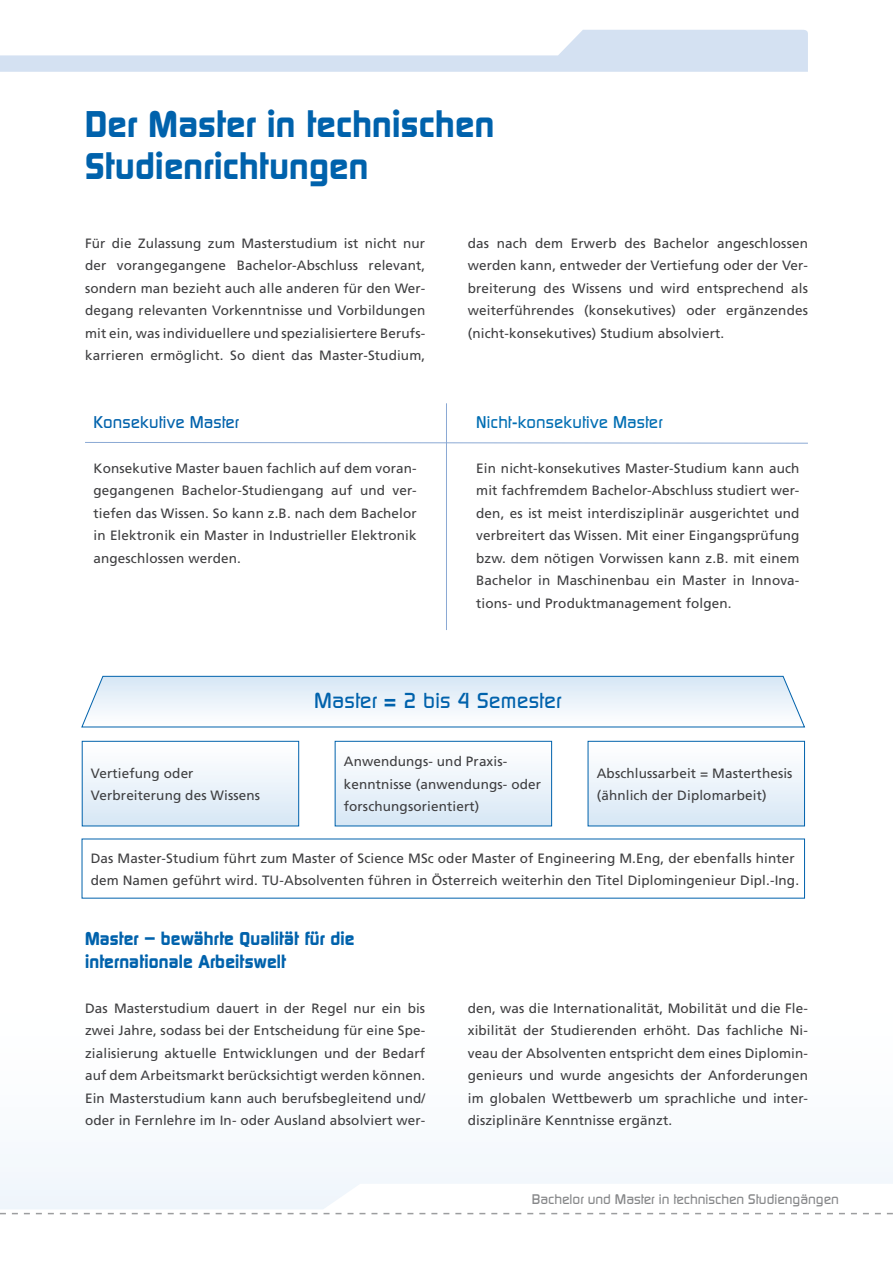
<style>
.page{position:relative;width:893px;height:1263px;background:#fff}
.page>*{position:absolute;margin:0;border:0;box-sizing:border-box;transform-origin:0 0}
.t1{font:700 36px/42px "Digital";letter-spacing:.01em;color:#0062ac}
.t2{font:500 21px "Digital";letter-spacing:.01em;color:#0062ac}
.t3{font:700 18px/22.5px "Digital";letter-spacing:.01em;color:#0062ac}
.t4{font:500 16.5px "Digital";letter-spacing:.01em;color:#006eb3}
.t5{font:500 16.5px "Digital";letter-spacing:.01em;color:#0062ac}
.t6{font:13.5px/22.5px "Frutiger";letter-spacing:.01em;color:#3e3e40;text-align:justify}
.t7{font:500 13.5px "Digital";color:#87888a}
.s1{font-family:"Frutiger";font-weight:900}
</style>
<div class="page">
<svg style="left:0;top:1184px;width:893px;height:31px"></svg>
<svg style="left:0;top:1213px;width:893px;height:1px"></svg>
<svg style="left:0;top:30px;width:808px;height:42px"></svg>
<svg style="left:85px;top:442px;width:723px;height:2px"></svg>
<hr style="left:446px;top:403px;width:1px;height:227px;background:#8ba9d4">
<div style="left:82px;top:741px;width:217px;height:85px;background:linear-gradient(to bottom,#fff,#d7e7f5)"></div>
<div style="left:82px;top:741px;width:217px;height:85px;border:1px solid #0062ac"></div>
<div style="left:335px;top:741px;width:217px;height:85px;background:linear-gradient(to bottom,#fff,#d7e7f5)"></div>
<div style="left:335px;top:741px;width:217px;height:85px;border:1px solid #0062ac"></div>
<div style="left:588px;top:741px;width:216px;height:85px;background:linear-gradient(to bottom,#fff,#d7e7f5)"></div>
<div style="left:588px;top:741px;width:217px;height:85px;border:1px solid #0062ac"></div>
<svg style="left:81px;top:676px;width:724px;height:51px"></svg>
<h1 class="t1" style="left:85px;top:103px;width:411px">Der Master in technischen<br>Studienrichtungen</h1>
<p class="t6" style="left:85px;top:231px;width:342px">Für die Zulassung zum Masterstudium ist nicht nur der vorangegangene Bachelor-Abschluss relevant, sondern man bezieht auch alle anderen für den Wer&shy;degang relevanten Vorkenntnisse und Vorbildungen mit ein, was individuellere und spezialisiertere Berufs&shy;karrieren ermöglicht. So dient das Master-Studium,</p>
<p class="t6" style="left:468px;top:232px;width:342px">das nach dem Erwerb des Bachelor angeschlossen werden kann, entweder der Vertiefung oder der Ver&shy;breiterung des Wissens und wird entsprechend als weiterführendes (konsekutives) oder ergänzendes (nicht-konsekutives) Studium absolviert.</p>
<p class="t5" style="left:94px;top:412px;width:147px">Konsekutive Master</p>
<p class="t6" style="left:94px;top:456px;width:325px">Konsekutive Master bauen fachlich auf dem voran&shy;gegangenen Bachelor-Studiengang auf und ver&shy;tiefen das Wissen. So kann z.B. nach dem Bachelor in Elektronik ein Master in Industrieller Elektronik angeschlossen werden.</p>
<p class="t4" style="left:476px;top:412px;width:188px">Nicht-konsekutive Master</p>
<p class="t6" style="left:476px;top:456px;width:325px">Ein nicht-konsekutives Master-Studium kann auch mit fachfremdem Bachelor-Abschluss studiert wer&shy;den, es ist meist interdisziplinär ausgerichtet und verbreitert das Wissen. Mit einer Eingangsprüfung bzw. dem nötigen Vorwissen kann z.B. mit einem Bachelor in Maschinenbau ein Master in Innova&shy;tions- und Produktmanagement folgen.</p>
<h2 class="t2" style="left:314px;top:688px;width:249px">Master <span class="s1">=</span> 2 bis 4 Semester</h2>
<p class="t6" style="left:91px;top:761px;width:171px">Vertiefung oder<br>Verbreiterung des Wissens</p>
<p class="t6" style="left:344px;top:750px;width:199px;text-align:left">Anwendungs- und Praxis&shy;kenntnisse (anwendungs- oder forschungsorientiert)</p>
<p class="t6" style="left:91px;top:846px;width:710px">Das Master-Studium führt zum Master of Science MSc oder Master of Engineering M.Eng, der ebenfalls hinter dem Namen geführt wird. TU-Absolventen führen in Österreich weiterhin den Titel Diplomingenieur Dipl.-Ing.</p>
<p class="t6" style="left:597px;top:761px;width:197px">Abschlussarbeit = Masterthesis (ähnlich der Diplomarbeit)</p>
<h3 class="t3" style="left:85px;top:928px;width:271px">Master – bewährte Qualität für die internationale Arbeitswelt</h3>
<p class="t6" style="left:85px;top:996px;width:342px">Das Masterstudium dauert in der Regel nur ein bis zwei Jahre, sodass bei der Entscheidung für eine Spe&shy;zialisierung aktuelle Entwicklungen und der Bedarf auf dem Arbeitsmarkt berücksichtigt werden können.<br>Ein Masterstudium kann auch berufsbegleitend und/ oder in Fernlehre im In- oder Ausland absolviert wer-</p>
<p class="t6" style="left:468px;top:996px;width:342px">den, was die Internationalität, Mobilität und die Fle&shy;xibilität der Studierenden erhöht. Das fachliche Ni&shy;veau der Absolventen entspricht dem eines Diplomin&shy;genieurs und wurde angesichts der Anforderungen im globalen Wettbewerb um sprachliche und inter&shy;disziplinäre Kenntnisse ergänzt.</p>
<p class="t7" style="left:532px;top:1191px;width:309px">Bachelor und Master in technischen Studiengängen</p>
</div>
